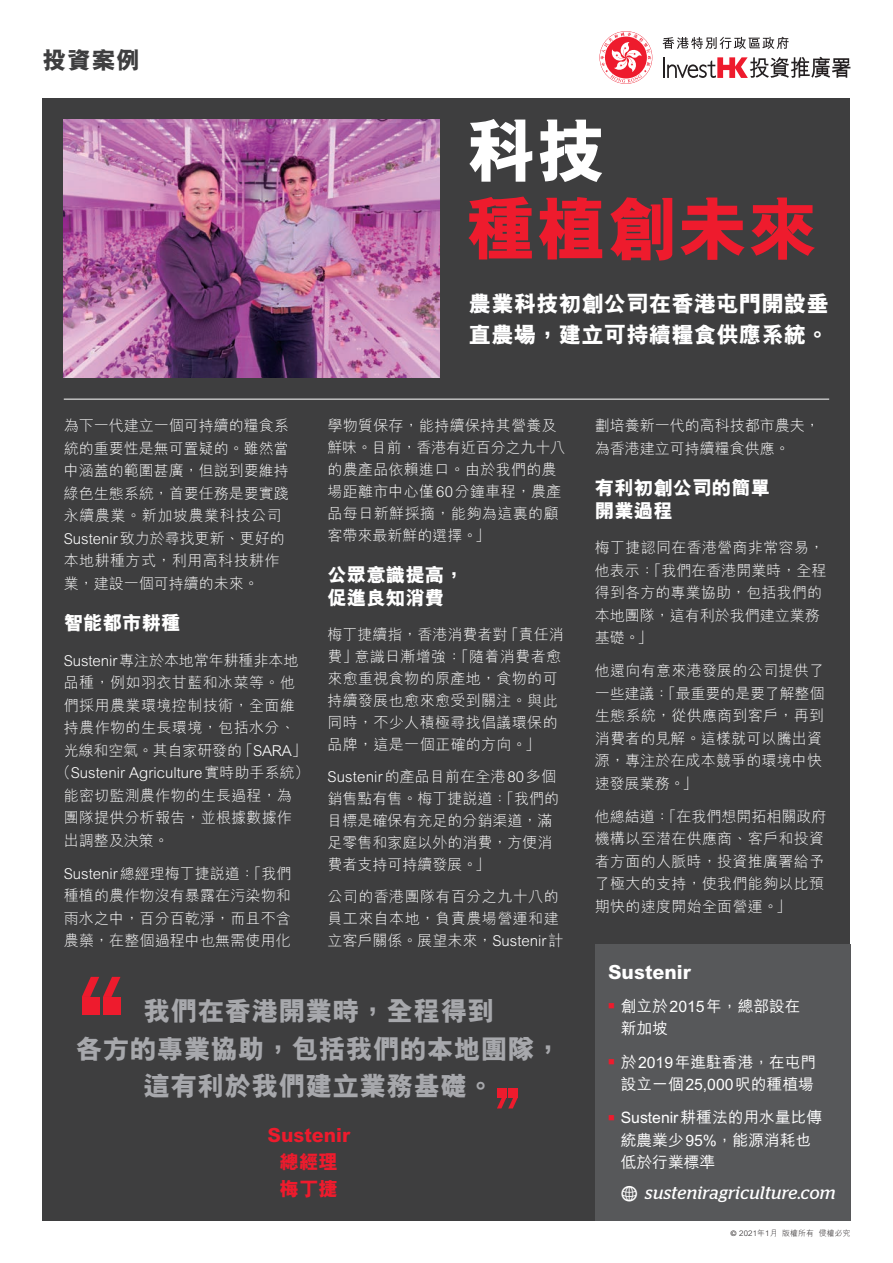
<style>
.page{position:relative;width:893px;height:1263px;background:#fff}
.page>*{position:absolute;margin:0;border:0;box-sizing:border-box;transform-origin:0 0}
.t1{font:800 70.5px "M Hei HK";color:#ee1b2d}
.t2{font:800 70.5px "M Hei HK";color:#fff}
.t3{font:800 27px/37.5px "M Hei HK";color:#a7a8ac;text-align:center}
.t4{font:800 24px "M Hei HK";color:#3e3e3f}
.t5{font:800 22.5px/31.5px "M Hei HK";color:#fff}
.t6{font:800 19.5px/22.5px "M Hei HK";color:#fff}
.t7{font:800 19.5px/26.7px "M Hei HK";color:#ee1b2d;text-align:center}
.t8{font:italic 18px "Stag";letter-spacing:.02em;color:#fff}
.t9{font:500 15.75px/22.5px "M Hei HK";color:#fff}
.t10{font:300 15px/22.5px "M Hei HK";letter-spacing:.01em;color:#fff}
.t11{font:300 15px/21.9px "M Hei HK";letter-spacing:.03em;color:#fff}
.t12{font:300 15px "M Hei HK";letter-spacing:-.01em;color:#fff}
.t13{font:300 7.8px "M Hei HK";letter-spacing:.02em;color:#231f20}
.s1{font-family:"Modern Pictograms";font-style:normal;font-size:24px}
.s2{font-family:"Frutiger"}
</style>
<div class="page">
<svg style="left:662px;top:37px;width:127px;height:12px"></svg>
<svg style="left:600px;top:32px;width:51px;height:51px"></svg>
<hr style="left:663px;top:57px;width:2px;height:21px;background:#231f20">
<svg style="left:667px;top:57px;width:183px;height:21px"></svg>
<div style="left:43px;top:98px;width:807px;height:1122px;background:#3e3e3f"></div>
<div style="left:508px;top:1088px;width:10px;height:10px;background:#ee1b2d"></div>
<div style="left:497px;top:1088px;width:9px;height:10px;background:#ee1b2d"></div>
<svg style="left:497px;top:1098px;width:21px;height:10px"></svg>
<div style="left:82px;top:997px;width:18px;height:18px;background:#ee1b2d"></div>
<div style="left:103px;top:997px;width:18px;height:18px;background:#ee1b2d"></div>
<svg style="left:82px;top:977px;width:38px;height:20px"></svg>
<div style="left:595px;top:944px;width:255px;height:276px;background:#57585a"></div>
<hr style="left:64px;top:399px;width:765px;height:1px;background:#fff">
<img style="left:64px;top:119px;width:375px;height:259px">
<h3 class="t4" style="left:43px;top:44px;width:99px">投資案例</h3>
<h1 class="t2" style="left:466px;top:104px;width:142px">科技</h1>
<h1 class="t1" style="left:466px;top:182px;width:354px">種植創未來</h1>
<h3 class="t5" style="left:469px;top:288px;width:361px">農業科技初創公司在香港屯門開設垂直農場，建立可持續糧食供應系統。</h3>
<p class="t10" style="left:64px;top:414px;width:226px">為下一代建立一個可持續的糧食系統的重要性是無可置疑的。雖然當中涵蓋的範圍甚廣，但說到要維持綠色生態系統，首要任務是要實踐永續農業。新加坡農業科技公司<br>Sustenir致力於尋找更新、更好的本地耕種方式，利用高科技耕作業，建設一個可持續的未來。</p>
<h3 class="t6" style="left:64px;top:612px;width:118px">智能都市耕種</h3>
<p class="t10" style="left:64px;top:648px;width:236px">Sustenir專注於本地常年耕種非本地</p>
<p class="t11" style="left:64px;top:671px;width:233px">品種，例如羽衣甘藍和冰菜等。他</p>
<p class="t11" style="left:64px;top:693px;width:233px">們採用農業環境控制技術，全面維</p>
<p class="t11" style="left:64px;top:716px;width:233px">持農作物的生長環境，包括水分、</p>
<p class="t12" style="left:64px;top:739px;width:244px">光線和空氣。其自家研發的「SARA」</p>
<p class="t10" style="left:56px;top:761px;width:255px">（Sustenir Agriculture實時助手系統）</p>
<p class="t10" style="left:64px;top:783px;width:230px">能密切監測農作物的生長過程，為</p>
<p class="t10" style="left:64px;top:806px;width:230px">團隊提供分析報告，並根據數據作</p>
<p class="t10" style="left:64px;top:828px;width:107px">出調整及決策。</p>
<p class="t10" style="left:64px;top:861px;width:229px;text-align:justify">Sustenir總經理梅丁捷說道：「我們種植的農作物沒有暴露在污染物和雨水之中，百分百乾淨，而且不含農藥，在整個過程中也無需使用化</p>
<p class="t10" style="left:327px;top:414px;width:239px;line-height:21.9px">學物質保存，能持續保持其營養及鮮味。目前，香港有近百分之九十八的農產品依賴進口。由於我們的農場距離市中心僅60分鐘車程，農產品每日新鮮採摘，能夠為這裏的顧客帶來最新鮮的選擇。」</p>
<h3 class="t6" style="left:327px;top:564px;width:138px">公眾意識提高，促進良知消費</h3>
<p class="t10" style="left:327px;top:623px;width:238px;line-height:21.9px">梅丁捷續指，香港消費者對「責任消費」意識日漸增強：「隨着消費者愈來愈重視食物的原產地，食物的可持續發展也愈來愈受到關注。與此同時，不少人積極尋找倡議環保的品牌，這是一個正確的方向。」</p>
<p class="t10" style="left:327px;top:765px;width:233px;line-height:21.9px">Sustenir的產品目前在全港80多個銷售點有售。梅丁捷說道：「我們的目標是確保有充足的分銷渠道，滿足零售和家庭以外的消費，方便消費者支持可持續發展。」</p>
<p class="t11" style="left:327px;top:885px;width:238px">公司的香港團隊有百分之九十八的員工來自本地，負責農場營運和建立客戶關係。展望未來，Sustenir計</p>
<p class="t10" style="left:595px;top:414px;width:226px">劃培養新一代的高科技都市農夫，為香港建立可持續糧食供應。</p>
<h3 class="t6" style="left:595px;top:477px;width:177px">有利初創公司的簡單開業過程</h3>
<p class="t10" style="left:595px;top:536px;width:233px">梅丁捷認同在香港營商非常容易，他表示：「我們在香港開業時，全程得到各方的專業協助，包括我們的本地團隊，這有利於我們建立業務基礎。」</p>
<p class="t10" style="left:595px;top:659px;width:231px">他還向有意來港發展的公司提供了一些建議：「最重要的是要了解整個生態系統，從供應商到客戶，再到消費者的見解。這樣就可以騰出資源，專注於在成本競爭的環境中快速發展業務。」</p>
<p class="t10" style="left:595px;top:804px;width:233px">他總結道：「在我們想開拓相關政府機構以至潜在供應商、客戶和投資者方面的人脈時，投資推廣署給予了極大的支持，使我們能夠以比預期快的速度開始全面營運。」</p>
<h2 class="t3" style="left:76px;top:993px;width:487px">我們在香港開業時，全程得到<br>各方的專業協助，包括我們的本地團隊，這有利於我們建立業務基礎。</h2>
<h3 class="t7" style="left:267px;top:1122px;width:84px">Sustenir總經理梅丁捷</h3>
<h3 class="t6" style="left:608px;top:961px;width:84px">Sustenir</h3>
<p class="t9" style="left:621px;top:994px;width:181px;text-indent:-13px"><sup>■</sup> 創立於2015年，總部設在新加坡</p>
<p class="t9" style="left:608px;top:1049px;width:210px;text-align:right"><sup>■</sup> 於2019年進駐香港，在屯門設立一個25,000呎的種植場</p>
<p class="t9" style="left:621px;top:1105px;width:203px;text-indent:-13px"><sup>■</sup> Sustenir耕種法的用水量比傳統農業少95%，能源消耗也低於行業標準</p>
<p class="t8" style="left:620px;top:1182px;width:217px"><span class="s1">w</span> susteniragriculture.com</p>
<p class="t13" style="left:731px;top:1227px;width:121px"><span class="s2">©</span> 2021年1月 版權所有 侵權必究</p>
</div>
